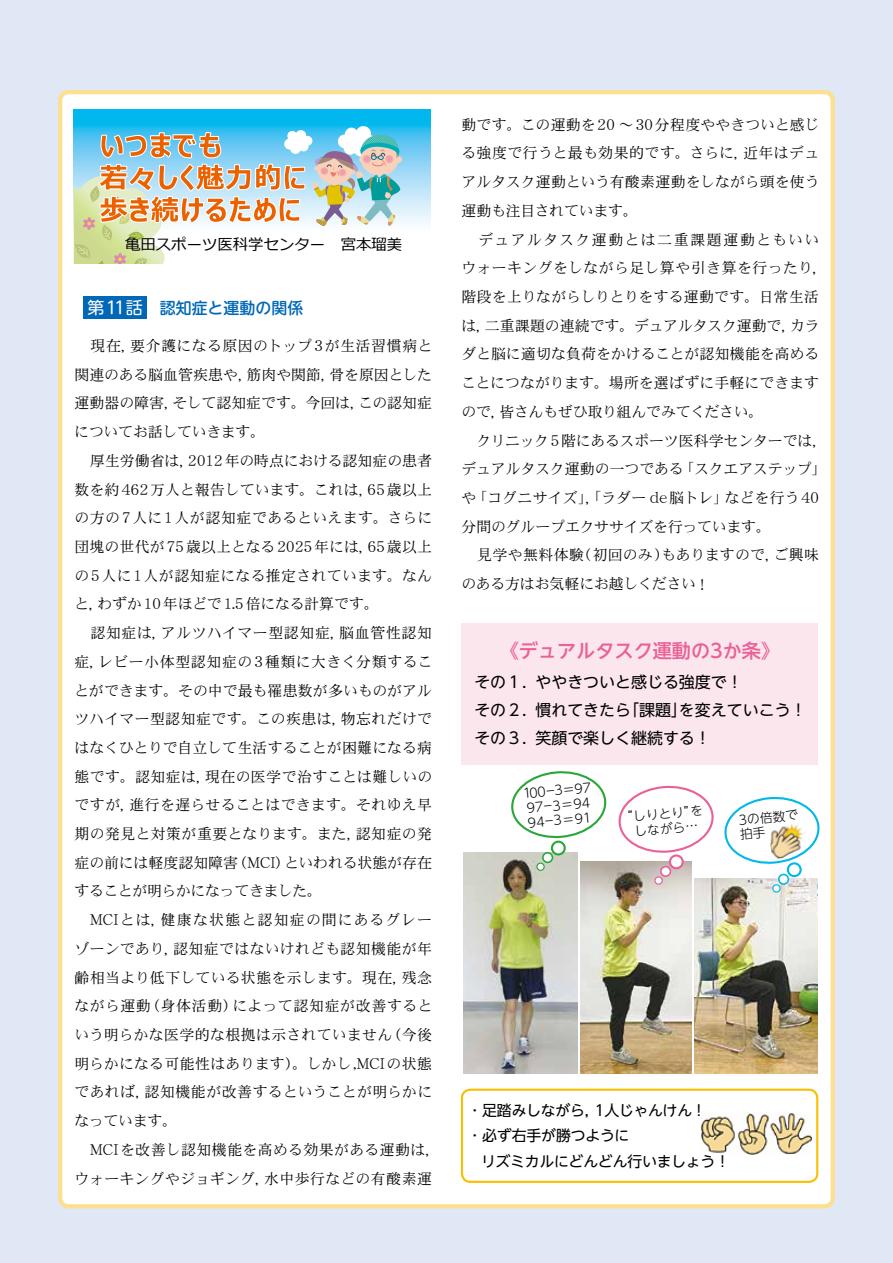
<style>
.page{position:relative;width:893px;height:1263px;background:#e0e7f5}
.page>*{position:absolute;margin:0;border:0;box-sizing:border-box;transform-origin:0 0}
.t1{font:500 19.2px "UD Shin Go NT Pro";color:#ea6097}
.t2{font:15.9px/27.6px "UD Shin Go NT Pro";color:#000}
.t3{font:500 15.9px "UD Shin M Go Pro";color:#0068b7}
.t4{font:15.45px "Meiryo";color:#000}
.t5{font:14.85px/28.7px "DFHS Mincho W3 WINP RKSJ H";letter-spacing:.01em;color:#000}
.t6{font:14.85px/25.5px "UD Shin Go NT Pro";letter-spacing:-.015em;color:#000}
.t7{font:300 12.75px/14.9px "UD Shin Go NT Pro";color:#000}
.s1{font-weight:400;font-size:16.95px;color:#fff}
</style>
<div class="page">
<div style="left:60px;top:92px;width:773px;height:1114px;background:#fff;border-radius:9px"></div>
<div style="left:58px;top:90px;width:777px;height:1118px;border:4px solid #fddf90;border-radius:9px"></div>
<svg style="left:402px;top:109px;width:28px;height:116px;background:#87d6f5"></svg>
<svg style="left:74px;top:109px;width:328px;height:155px"></svg>
<div style="left:83px;top:296px;width:64px;height:23px;background:#0068b7"></div>
<div style="left:462px;top:623px;width:356px;height:141px;background:#fbe6ee"></div>
<div style="left:461px;top:1089px;width:357px;height:94px;border:2px solid #fabe00;border-radius:9px"></div>
<img style="left:463px;top:853px;width:115px;height:221px">
<img style="left:581px;top:861px;width:110px;height:213px">
<img style="left:694px;top:878px;width:123px;height:196px">
<svg style="left:511px;top:771px;width:96px;height:68px"></svg>
<svg style="left:724px;top:796px;width:96px;height:69px"></svg>
<img style="left:769px;top:822px;width:36px;height:37px">
<div style="left:787px;top:862px;width:15px;height:15px;border:2px solid #00b9e7;border-radius:50%"></div>
<div style="left:779px;top:874px;width:9px;height:10px;background:#fff;border-radius:50%"></div>
<div style="left:778px;top:874px;width:11px;height:11px;border:2px solid #00b9e7;border-radius:50%"></div>
<div style="left:773px;top:885px;width:7px;height:7px;background:#fff;border-radius:50%"></div>
<div style="left:772px;top:884px;width:9px;height:8px;border:1px solid #00b9e7;border-radius:50%"></div>
<svg style="left:618px;top:785px;width:96px;height:68px"></svg>
<div style="left:670px;top:855px;width:13px;height:13px;background:#fff;border-radius:50%"></div>
<div style="left:669px;top:854px;width:15px;height:15px;border:2px solid #ea6097;border-radius:50%"></div>
<div style="left:661px;top:867px;width:9px;height:9px;background:#fff;border-radius:50%"></div>
<div style="left:660px;top:866px;width:11px;height:11px;border:2px solid #ea6097;border-radius:50%"></div>
<svg style="left:655px;top:877px;width:7px;height:7px"></svg>
<div style="left:654px;top:876px;width:9px;height:9px;border:1px solid #ea6097;border-radius:50%"></div>
<div style="left:551px;top:841px;width:15px;height:14px;border:2px solid #2aa738;border-radius:50%"></div>
<div style="left:543px;top:853px;width:9px;height:9px;background:#fff;border-radius:50%"></div>
<div style="left:542px;top:852px;width:11px;height:11px;border:2px solid #2aa738;border-radius:50%"></div>
<svg style="left:537px;top:863px;width:7px;height:7px"></svg>
<div style="left:536px;top:862px;width:9px;height:9px;border:1px solid #2aa738;border-radius:50%"></div>
<img style="left:701px;top:1113px;width:111px;height:41px">
<p class="t4" style="left:125px;top:234px;width:279px">亀田スポーツ医科学センター　宮本瑠美</p>
<p class="t3" style="left:87px;top:295px;width:217px"><span class="s1">第11話</span> 認知症と運動の関係</p>
<p class="t5" style="left:74px;top:331px;width:368px">　現在，要介護になる原因のトップ3が生活習慣病と関連のある脳血管疾患や，筋肉や関節，骨を原因とした運動器の障害，そして認知症です。今回は，この認知症についてお話していきます。<br>　厚生労働省は，2012年の時点における認知症の患者数を約 462万人と報告しています。これは，65歳以上の方の7人に1人が認知症であるといえます。さらに団塊の世代が 75歳以上となる2025年には，65歳以上の5人に1人が認知症になる推定されています。なんと，わずか10年ほどで1.5倍になる計算です。<br>　認知症は，アルツハイマー型認知症，脳血管性認知症，レビー小体型認知症の3種類に大きく分類することができます。その中で最も罹患数が多いものがアルツハイマー型認知症です。この疾患は，物忘れだけではなくひとりで自立して生活することが困難になる病態です。認知症は，現在の医学で治すことは難しいのですが，進行を遅らせることはできます。それゆえ早期の発見と対策が重要となります。また，認知症の発症の前には軽度認知障害（MCI）といわれる状態が存在することが明らかになってきました。<br>　MCIとは，健康な状態と認知症の間にあるグレーゾーンであり，認知症ではないけれども認知機能が年齢相当より低下している状態を示します。現在，残念ながら運動（身体活動）によって認知症が改善するという明らかな医学的な根拠は示されていません（今後明らかになる可能性はあります）。しかし,MCIの状態であれば，認知機能が改善するということが明らかになっています。<br>　MCIを改善し認知機能を高める効果がある運動は，ウォーキングやジョギング，水中歩行などの有酸素運</p>
<p class="t5" style="left:461px;top:110px;width:368px">動です。この運動を20 ～30分程度ややきついと感じる強度で行うと最も効果的です。さらに，近年はデュアルタスク運動という有酸素運動をしながら頭を使う運動も注目されています。<br>　デュアルタスク運動とは二重課題運動ともいいウォーキングをしながら足し算や引き算を行ったり，階段を上りながらしりとりをする運動です。日常生活は，二重課題の連続です。デュアルタスク運動で，カラダと脳に適切な負荷をかけることが認知機能を高めることにつながります。場所を選ばずに手軽にできますので，皆さんもぜひ取り組んでみてください。<br>　クリニック5階にあるスポーツ医科学センターでは，デュアルタスク運動の一つである「スクエアステップ」や「コグニサイズ」，「ラダー de脳トレ」などを行う40分間のグループエクササイズを行っています。<br>　見学や無料体験 (初回のみ )もありますので，ご興味のある方はお気軽にお越しください！</p>
<p class="t1" style="left:500px;top:635px;width:282px">《デュアルタスク運動の3か条》</p>
<p class="t2" style="left:474px;top:668px;width:334px">その１．ややきついと感じる強度で！<br>その２．慣れてきたら「課題」を変えていこう！その３．笑顔で楽しく継続する！</p>
<p class="t7" style="left:522px;top:785px;width:70px;rotate:-5deg">100ー3＝97<br>97ー3＝94<br>94ー3＝91</p>
<p class="t7" style="left:620px;top:809px;width:84px;text-align:center;rotate:-5deg">“しりとり”をしながら…</p>
<p class="t7" style="left:738px;top:812px;width:61px;rotate:-5deg">3の倍数で</p>
<p class="t6" style="left:471px;top:1097px;width:237px">･足踏みしながら, 1人じゃんけん！･必ず右手が勝つように</p>
<p class="t6" style="left:481px;top:1148px;width:250px">リズミカルにどんどん行いましょう！</p>
</div>
